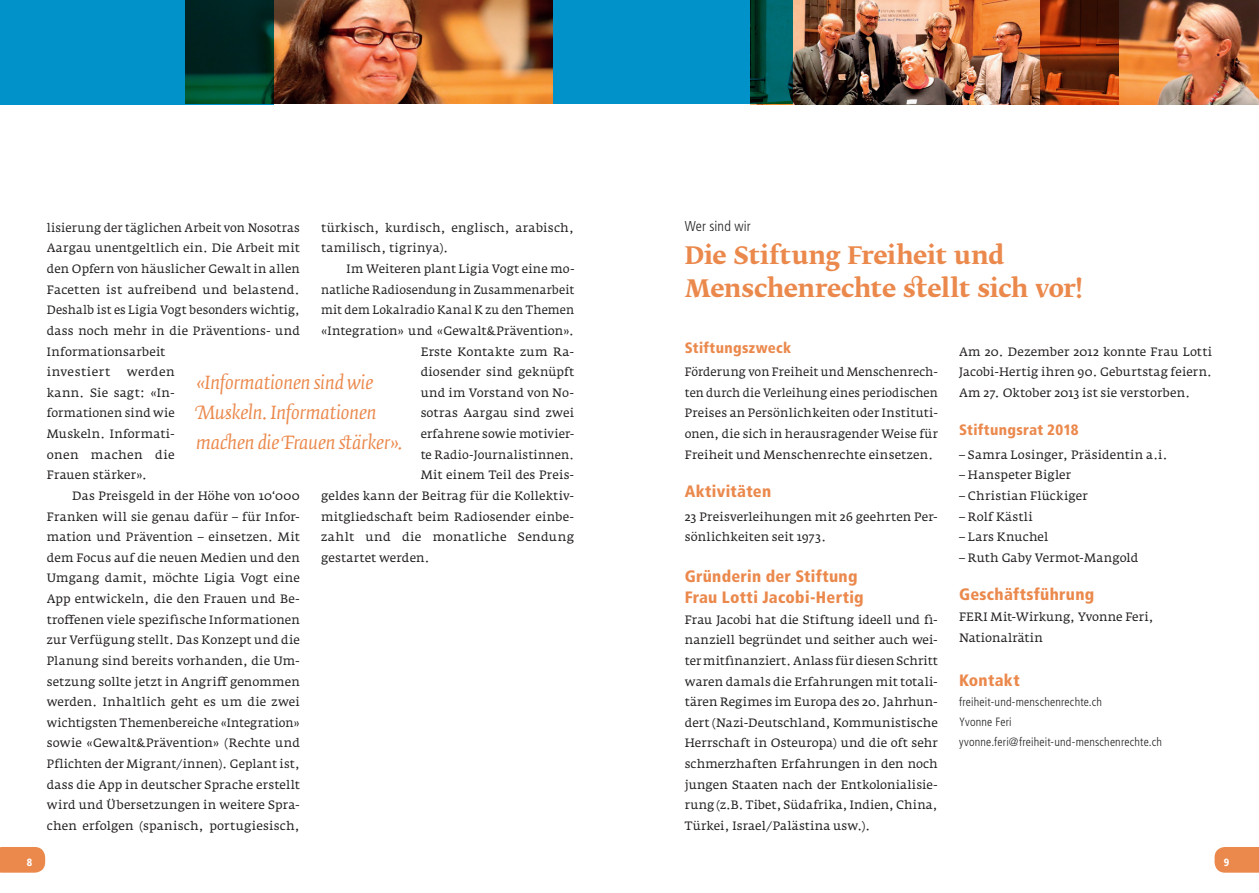
<style>
.page{position:relative;width:1259px;height:893px;background:#fff}
.page>*{position:absolute;margin:0;border:0;box-sizing:border-box;transform-origin:0 0}
.t1{font:700 24px/33px "Fedra Serif B Pro";letter-spacing:-.01em;color:#eb894d}
.t2{font:italic 18px/30px "Fedra Serif B Pro";letter-spacing:-.005em;color:#eb894d}
.t3{font:900 condensed 16.5px/20.7px "Frutiger LT Std";letter-spacing:.015em;color:#eb894d}
.t4{font:900 condensed 15px "Frutiger LT Std";letter-spacing:.02em;color:#eb894d}
.t5{font:300 condensed 14.25px "Frutiger LT Std";letter-spacing:.005em;color:#231f20}
.t6{font:12px/20.7px "Fedra Serif A";letter-spacing:.015em;color:#231f20}
.t7{font:12px/20.7px "Fedra Serif A";letter-spacing:.015em;color:#231f20;text-align:justify;scale:.96 1}
.t8{font:300 condensed 12px/20.2px "Frutiger LT Std";letter-spacing:.015em;color:#231f20}
.t9{font:12px "Fedra Serif A";letter-spacing:.015em;color:#231f20;scale:.95 1}
.t10{font:900 condensed 10.5px "Frutiger LT Std";color:#fff}
</style>
<div class="page">
<svg style="left:0;top:847px;width:45px;height:26px"></svg>
<svg style="left:1214px;top:847px;width:45px;height:26px"></svg>
<div style="left:0;top:0;width:273px;height:104px;background:#0092c8"></div>
<img style="left:185px;top:0;width:368px;height:104px">
<div style="left:553px;top:0;width:240px;height:104px;background:#0092c8"></div>
<img style="left:750px;top:0;width:290px;height:104px">
<img style="left:1040px;top:0;width:219px;height:104px">
<p class="t6" style="left:47px;top:217px;width:255px">lisierung der täglichen Arbeit von Nosotras Aargau unentgeltlich ein. Die Arbeit mit den Opfern von häuslicher Gewalt in allen Facetten ist aufreibend und belastend.<br>Deshalb ist es Ligia Vogt besonders wichtig, dass noch mehr in die Präventions- und Informationsarbeit<br>investiert</p>
<p class="t6" style="left:321px;top:217px;width:254px">türkisch, kurdisch, englisch, arabisch, tamilisch, tigrinya).</p>
<p class="t6" style="left:347px;top:259px;width:229px">Im Weiteren plant Ligia Vogt eine mo-</p>
<p class="t9" style="left:321px;top:282px;width:268px">natliche Radiosendung in Zusammenarbeit</p>
<p class="t9" style="left:321px;top:303px;width:268px">mit dem Lokalradio Kanal K zu den Themen</p>
<p class="t6" style="left:321px;top:320px;width:254px">«Integration» und «Gewalt&amp;Prävention».</p>
<p class="t6" style="left:421px;top:341px;width:155px">Erste Kontakte zum Ra-</p>
<p class="t6" style="left:421px;top:362px;width:155px">diosender sind geknüpft</p>
<p class="t6" style="left:421px;top:382px;width:155px">und im Vorstand von No-</p>
<p class="t6" style="left:421px;top:403px;width:155px">sotras Aargau sind zwei</p>
<p class="t6" style="left:421px;top:424px;width:155px">erfahrene sowie motivier-</p>
<p class="t6" style="left:421px;top:444px;width:155px">te Radio-Journalistinnen.</p>
<p class="t6" style="left:421px;top:465px;width:155px">Mit einem Teil des Preis-</p>
<p class="t6" style="left:321px;top:485px;width:253px">geldes kann der Beitrag für die Kollektiv-</p>
<p class="t6" style="left:321px;top:506px;width:254px">mitgliedschaft beim Radiosender einbe-</p>
<p class="t6" style="left:321px;top:527px;width:254px">zahlt und die monatliche Sendung</p>
<p class="t6" style="left:321px;top:547px;width:110px">gestartet werden.</p>
<p class="t6" style="left:47px;top:362px;width:129px;text-align:justify;text-indent:80px">werden kann. Sie sagt: «In&shy;formationen sind wie Muskeln. Informati&shy;onen machen die Frauen stärker».</p>
<p class="t6" style="left:47px;top:485px;width:254px;text-align:justify;text-indent:25px">Das Preisgeld in der Höhe von 10‘000<br>Franken will sie genau dafür – für Infor&shy;mation und Prävention – einsetzen. Mit dem Focus auf die neuen Medien und den Umgang damit, möchte Ligia Vogt eine App entwickeln, die den Frauen und Be&shy;troffenen viele spezifische Informationen zur Verfügung stellt. Das Konzept und die Planung sind bereits vorhanden, die Um&shy;setzung sollte jetzt in Angriff genommen werden. Inhaltlich geht es um die zwei wichtigsten Themenbereiche «Integration» sowie «Gewalt&amp;Prävention» (Rechte und Pflichten der Migrant/innen). Geplant ist, dass die App in deutscher Sprache erstellt wird und Übersetzungen in weitere Spra&shy;chen erfolgen (spanisch, portugiesisch,</p>
<h2 class="t2" style="left:196px;top:368px;width:208px">«Informationen sind wie<br>Muskeln. Informationen machen die Frauen stärker».</h2>
<p class="t5" style="left:685px;top:218px;width:68px">Wer sind wir</p>
<h1 class="t1" style="left:685px;top:239px;width:399px">Die Stiftung Freiheit und<br>Menschenrechte stellt sich vor!</h1>
<p class="t4" style="left:685px;top:338px;width:108px">Stiftungszweck</p>
<p class="t7" style="left:685px;top:362px;width:265px">Förderung von Freiheit und Menschenrech&shy;ten durch die Verleihung eines periodischen Preises an Persönlichkeiten oder Instituti&shy;onen, die sich in herausragender Weise für Freiheit und Menschenrechte einsetzen.</p>
<h3 class="t3" style="left:685px;top:481px;width:88px">Aktivitäten</h3>
<p class="t6" style="left:685px;top:506px;width:254px">23 Preisverleihungen mit 26 geehrten Per&shy;sönlichkeiten seit 1973.</p>
<h3 class="t3" style="left:685px;top:566px;width:180px">Gründerin der Stiftung<br>Frau Lotti Jacobi-Hertig</h3>
<p class="t6" style="left:685px;top:609px;width:255px;text-align:justify">Frau Jacobi hat die Stiftung ideell und fi&shy;nanziell begründet und seither auch wei&shy;ter mitfinanziert. Anlass für diesen Schritt waren damals die Erfahrungen mit totali&shy;tären Regimes im Europa des 20. Jahrhun&shy;dert (Nazi-Deutschland, Kommunistische Herrschaft in Osteuropa) und die oft sehr schmerzhaften Erfahrungen in den noch jungen Staaten nach der Entkolonialisie&shy;rung (z.B. Tibet, Südafrika, Indien, China, Türkei, Israel/Palästina usw.).</p>
<p class="t6" style="left:959px;top:341px;width:254px;text-align:justify">Am 20. Dezember 2012 konnte Frau Lotti Jacobi-Hertig ihren 90. Geburtstag feiern.<br>Am 27. Oktober 2013 ist sie verstorben.</p>
<p class="t4" style="left:959px;top:421px;width:121px">Stiftungsrat 2018</p>
<p class="t6" style="left:959px;top:444px;width:210px">– Samra Losinger, Präsidentin a.i.</p>
<p class="t6" style="left:959px;top:465px;width:114px">– Hanspeter Bigler</p>
<p class="t6" style="left:959px;top:485px;width:130px">– Christian Flückiger</p>
<p class="t6" style="left:959px;top:506px;width:75px">– Rolf Kästli</p>
<p class="t6" style="left:959px;top:527px;width:91px">– Lars Knuchel</p>
<p class="t6" style="left:959px;top:547px;width:181px">– Ruth Gaby Vermot-Mangold</p>
<h3 class="t3" style="left:959px;top:584px;width:137px">Geschäftsführung</h3>
<p class="t6" style="left:959px;top:607px;width:196px">FERI Mit-Wirkung, Yvonne Feri,<br>Nationalrätin</p>
<h3 class="t3" style="left:959px;top:669px;width:62px">Kontakt</h3>
<p class="t8" style="left:959px;top:692px;width:204px">freiheit-und-menschenrechte.ch<br>Yvonne Feri yvonne.feri@freiheit-und-menschenrechte.ch</p>
<p class="t10" style="left:27px;top:856px;width:7px">8</p>
<p class="t10" style="left:1223px;top:856px;width:7px">9</p>
</div>
